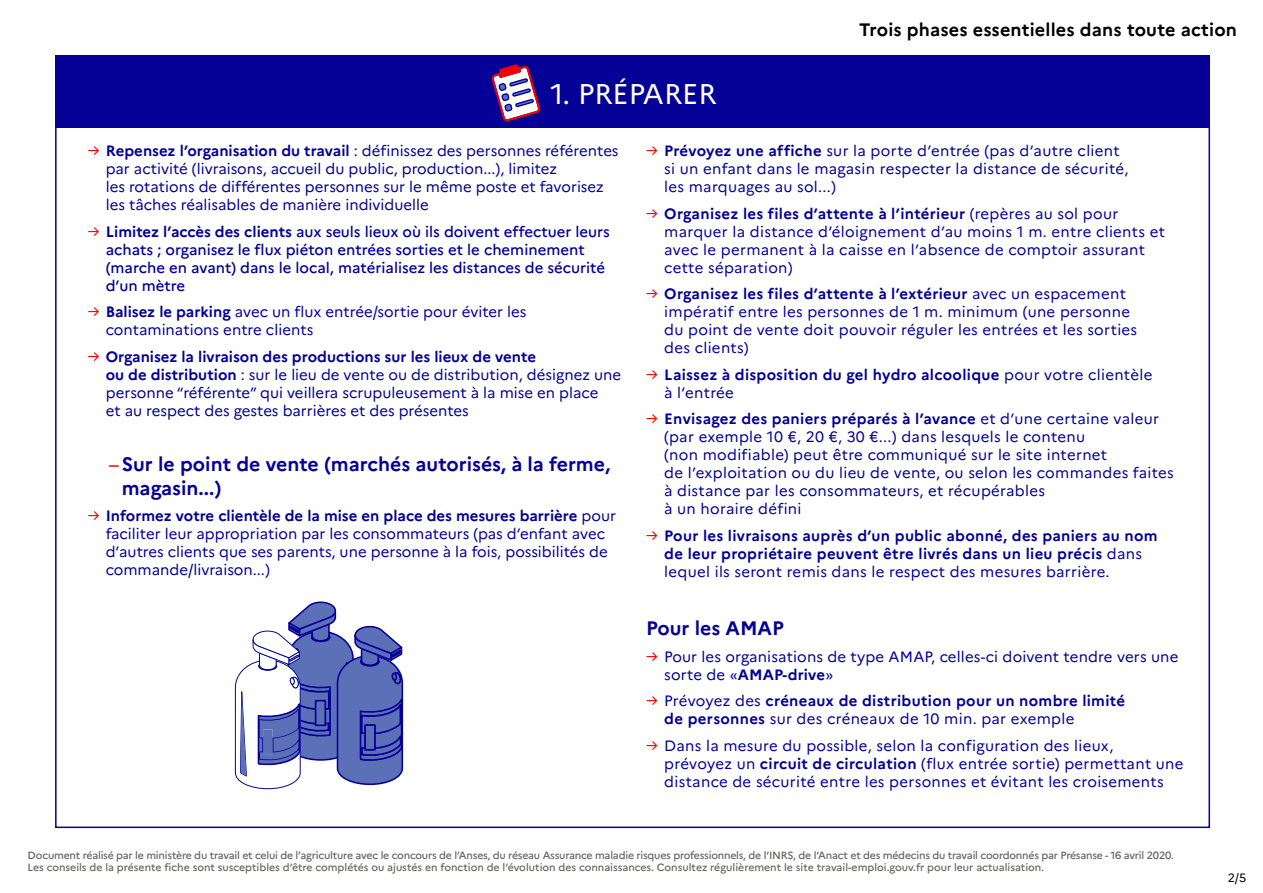
<style>
.page{position:relative;width:1263px;height:893px;background:#fff}
.page>*{position:absolute;margin:0;border:0;box-sizing:border-box;transform-origin:0 0}
.titre_1{font:28.5px "Marianne";color:#fff}
.texte_sous_liste{font:700 19.5px/23.4px "Marianne";color:#050096}
.texte_liste{font:700 19.5px "Marianne";color:#050096}
.t1{font:700 18px "Marianne";letter-spacing:.01em;color:#000}
.texte_liste-2{font:15px/18px "Marianne";letter-spacing:.01em;color:#050096}
.texte_liste-3{font:700 15px/18px "Marianne";letter-spacing:.02em;color:#050096}
.texte_liste-4{font:500 15px/18px "Marianne";color:#050096}
.t2{font:12px "Marianne";color:#000}
.légendes{font:500 10.5px "Marianne";letter-spacing:-.02em;color:#656563}
.légendes-2{font:500 10.5px "Marianne";color:#656563}
.s1{color:#f70000}
.s2{font-weight:700}
.s3{font-weight:400;color:#f70000}
.s4{font-weight:400}
</style>
<div class="page">
<div style="left:55px;top:55px;width:1155px;height:72px;background:#050096"></div>
<svg style="left:491px;top:64px;width:50px;height:58px"></svg>
<svg style="left:234px;top:601px;width:170px;height:189px"></svg>
<p class="titre_1" style="left:551px;top:76px;width:167px">1. PRÉPARER</p>
<p class="t1" style="left:859px;top:18px;width:379px">Trois phases essentielles dans toute action</p>
<p class="texte_liste-2" style="left:106px;top:142px;width:514px;text-indent:-18px"><span class="s1">→</span> <span class="s2">Repensez l’organisation du travail</span> : définissez des personnes référentes par activité (livraisons, accueil du public, production...), limitez<br>les rotations de différentes personnes sur le même poste et favorisez les tâches réalisables de manière individuelle</p>
<p class="texte_liste-4" style="left:106px;top:222px;width:506px;text-indent:-18px"><span class="s3">→</span> <span class="s2">Limitez l’accès des clients</span> aux seuls lieux où ils doivent effectuer leurs achats ; organisez le flux piéton entrées sorties et le cheminement (marche en avant) dans le local, matérialisez les distances de sécurité d’un mètre</p>
<p class="texte_liste-2" style="left:106px;top:303px;width:422px;text-indent:-18px"><span class="s1">→</span> <span class="s2">Balisez le parking</span> avec un flux entrée/sortie pour éviter les contaminations entre clients</p>
<p class="texte_liste-2" style="left:106px;top:347px;width:517px;text-indent:-18px"><span class="s1">→</span> <span class="s2">Organisez la livraison des productions sur les lieux de vente<br>ou de distribution</span> : sur le lieu de vente ou de distribution, désignez une personne “référente” qui veillera scrupuleusement à la mise en place<br>et au respect des gestes barrières et des présentes</p>
<p class="texte_sous_liste" style="left:122px;top:452px;width:490px;text-indent:-13px"><span class="s3">–</span>Sur le point de vente (marchés autorisés, à la ferme, magasin...)</p>
<p class="texte_liste-2" style="left:106px;top:507px;width:512px;text-indent:-18px"><span class="s1">→</span> <span class="s2">Informez votre clientèle de la mise en place des mesures barrière</span> pour faciliter leur appropriation par les consommateurs (pas d’enfant avec d’autres clients que ses parents, une personne à la fois, possibilités de commande/livraison...)</p>
<p class="texte_liste-2" style="left:664px;top:142px;width:466px;text-indent:-18px"><span class="s1">→</span> <span class="s2">Prévoyez une affiche</span> sur la porte d’entrée (pas d’autre client si un enfant dans le magasin respecter la distance de sécurité, les marquages au sol...)</p>
<p class="texte_liste-2" style="left:664px;top:204px;width:502px;text-indent:-18px"><span class="s1">→</span> <span class="s2">Organisez les files d’attente à l’intérieur</span> (repères au sol pour marquer la distance d’éloignement d’au moins 1 m. entre clients et avec le permanent à la caisse en l’absence de comptoir assurant cette séparation)</p>
<p class="texte_liste-2" style="left:664px;top:285px;width:474px;text-indent:-18px"><span class="s1">→</span> <span class="s2">Organisez les files d’attente à l’extérieur</span> avec un espacement impératif entre les personnes de 1 m. minimum (une personne du point de vente doit pouvoir réguler les entrées et les sorties des clients)</p>
<p class="texte_liste-3" style="left:664px;top:365px;width:490px;text-indent:-18px"><span class="s3">→</span> Laissez à disposition du gel hydro alcoolique <span class="s4">pour votre clientèle à l’entrée</span></p>
<p class="texte_liste-2" style="left:664px;top:410px;width:511px;text-indent:-18px"><span class="s1">→</span> <span class="s2">Envisagez des paniers préparés à l’avance</span> et d’une certaine valeur (par exemple 10 €, 20 €, 30 €...) dans lesquels le contenu<br>(non modifiable) peut être communiqué sur le site internet<br>de l’exploitation ou du lieu de vente, ou selon les commandes faites à distance par les consommateurs, et récupérables<br>à un horaire défini</p>
<p class="texte_liste-3" style="left:664px;top:526px;width:495px;text-indent:-18px"><span class="s3">→</span> Pour les livraisons auprès d’un public abonné, des paniers au nom de leur propriétaire peuvent être livrés dans un lieu précis <span class="s4">dans lequel ils seront remis dans le respect des mesures barrière.</span></p>
<p class="texte_liste" style="left:646px;top:616px;width:139px">Pour les AMAP</p>
<p class="texte_liste-2" style="left:664px;top:647px;width:516px;text-indent:-18px"><span class="s1">→</span> Pour les organisations de type AMAP, celles-ci doivent tendre vers une sorte de «<span class="s2">AMAP-drive</span>»</p>
<p class="texte_liste-3" style="left:664px;top:692px;width:462px;text-indent:-18px"><span class="s3">→</span> <span class="s4">Prévoyez des</span> créneaux de distribution pour un nombre limité de personnes <span class="s4">sur des créneaux de 10 min. par exemple</span></p>
<p class="texte_liste-2" style="left:664px;top:736px;width:521px;text-indent:-18px"><span class="s1">→</span> Dans la mesure du possible, selon la configuration des lieux, prévoyez un <span class="s2">circuit de circulation</span> (flux entrée sortie) permettant une distance de sécurité entre les personnes et évitant les croisements</p>
<p class="légendes" style="left:28px;top:848px;width:1147px">Document réalisé par le ministère du travail et celui de l’agriculture avec le concours de l’Anses, du réseau Assurance maladie risques professionnels, de l’INRS, de l’Anact et des médecins du travail coordonnés par Présanse - 16 avril 2020.</p>
<p class="légendes-2" style="left:28px;top:861px;width:1018px">Les conseils de la présente fiche sont susceptibles d’être complétés ou ajustés en fonction de l’évolution des connaissances. Consultez régulièrement le site travail-emploi.gouv.fr pour leur actualisation.</p>
<p class="t2" style="left:1228px;top:870px;width:20px">2/5</p>
</div>
